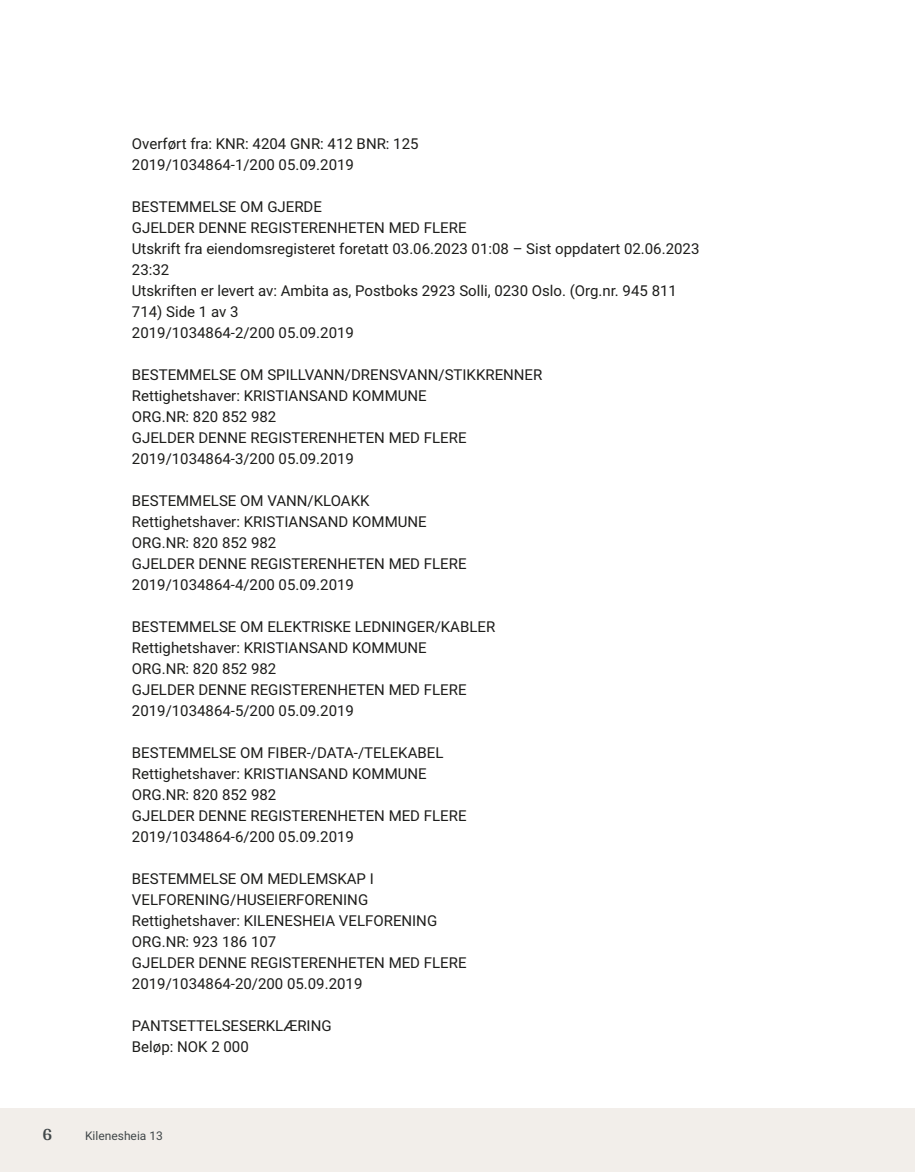
<style>
.page{position:relative;width:915px;height:1172px;background:#fff}
.page>*{position:absolute;margin:0;border:0;box-sizing:border-box;transform-origin:0 0}
.t1{font:700 18px "Arya";color:#414749}
.t2{font:15px/21px "Roboto Vitec";color:#1d1d1b}
.t3{font:12px "Roboto Vitec";color:#414749}
</style>
<div class="page">
<div style="left:0;top:1108px;width:914px;height:64px;background:#f2eeea"></div>
<p class="t2" style="left:132px;top:132px;width:288px">Overført fra: KNR: 4204 GNR: 412 BNR: 125<br>2019/ 1034864‑1/ 200 05.09.2019</p>
<p class="t2" style="left:132px;top:195px;width:569px">BESTEMMELSE OM GJERDE<br>GJELDER DENNE REGISTERENHETEN MED FLERE<br>Utskrift fra eiendomsregisteret foretatt 03.06.2023 01:08 – Sist oppdatert 02.06.2023<br>23:32<br>Utskriften er levert av: Ambita as, Postboks 2923 Solli, 0230 Oslo. (Org.nr. 945 811<br>714) Side 1 av 3<br>2019/ 1034864‑2/ 200 05.09.2019</p>
<p class="t2" style="left:132px;top:363px;width:412px">BESTEMMELSE OM SPILLVANN/ DRENSVANN/ STIKKRENNER Rettighetshaver: KRISTIANSAND KOMMUNE<br>ORG.NR: 820 852 982<br>GJELDER DENNE REGISTERENHETEN MED FLERE<br>2019/ 1034864‑3/ 200 05.09.2019</p>
<p class="t2" style="left:132px;top:489px;width:336px">BESTEMMELSE OM VANN/ KLOAKK<br>Rettighetshaver: KRISTIANSAND KOMMUNE<br>ORG.NR: 820 852 982<br>GJELDER DENNE REGISTERENHETEN MED FLERE<br>2019/ 1034864‑4/ 200 05.09.2019</p>
<p class="t2" style="left:132px;top:615px;width:365px">BESTEMMELSE OM ELEKTRISKE LEDNINGER/ KABLER Rettighetshaver: KRISTIANSAND KOMMUNE<br>ORG.NR: 820 852 982<br>GJELDER DENNE REGISTERENHETEN MED FLERE 2019/ 1034864‑5/ 200 05.09.2019</p>
<p class="t2" style="left:132px;top:741px;width:336px">BESTEMMELSE OM FIBER‑/ DATA‑/ TELEKABEL Rettighetshaver: KRISTIANSAND KOMMUNE ORG.NR: 820 852 982<br>GJELDER DENNE REGISTERENHETEN MED FLERE 2019/ 1034864‑6/ 200 05.09.2019</p>
<p class="t2" style="left:132px;top:867px;width:336px">BESTEMMELSE OM MEDLEMSKAP I VELFORENING/ HUSEIERFORENING Rettighetshaver: KILENESHEIA VELFORENING ORG.NR: 923 186 107<br>GJELDER DENNE REGISTERENHETEN MED FLERE 2019/ 1034864‑20/ 200 05.09.2019</p>
<p class="t2" style="left:132px;top:1014px;width:201px">PANTSETTELSESERKLÆRING<br>Beløp: NOK 2 000</p>
<p class="t1" style="left:43px;top:1123px;width:11px">6</p>
<p class="t3" style="left:85px;top:1127px;width:79px">Kilenesheia 13</p>
</div>
